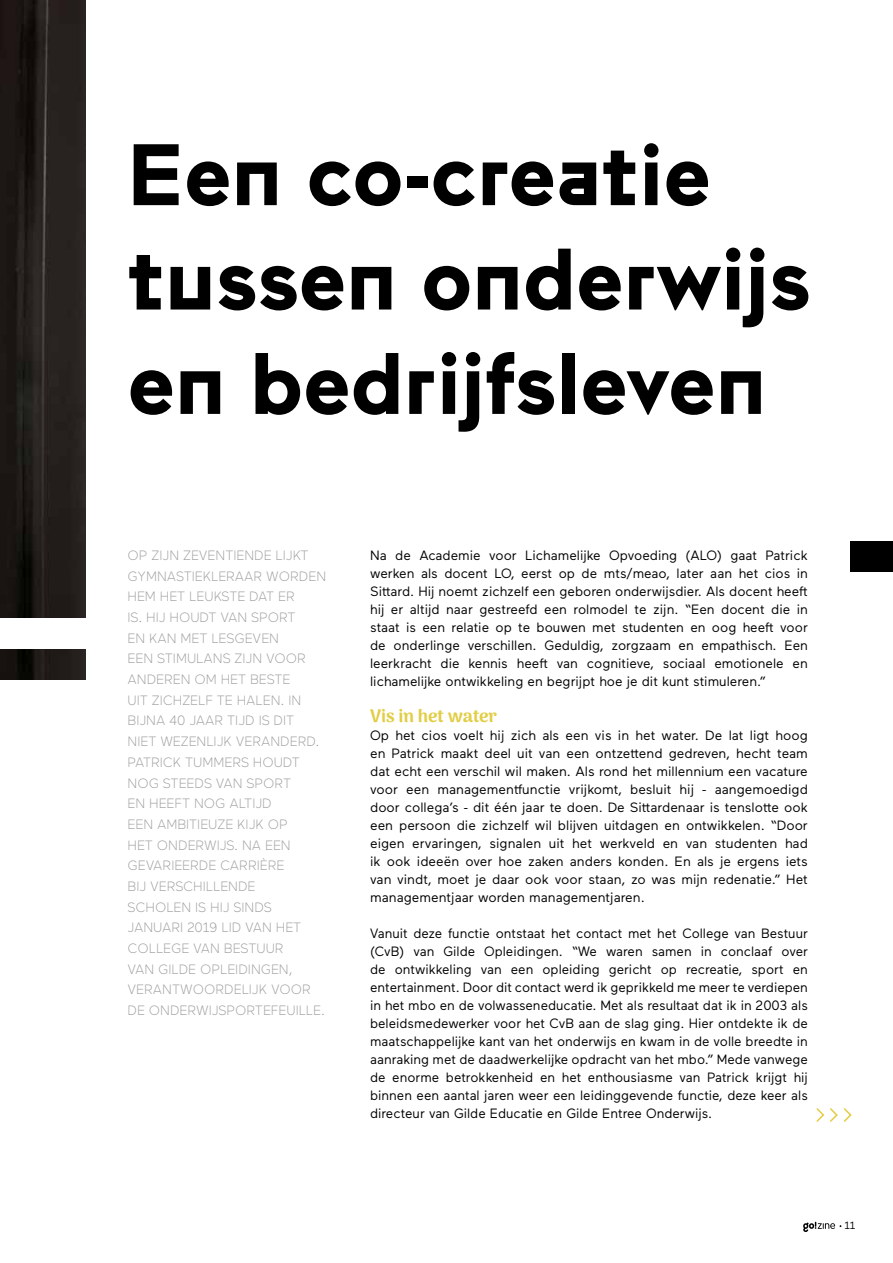
<style>
.page{position:relative;width:893px;height:1263px;background:#fff}
.page>*{position:absolute;margin:0;border:0;box-sizing:border-box;transform-origin:0 0}
.t1{font:700 87px/104.4px "Maax";color:#000}
.t2{font:700 18px "Arima Koshi";color:#e2cd44}
.t3{font:13.5px/18px "Maax";color:#000;text-align:justify}
.t4{font:300 13.5px/20.7px "Maax";color:#9d9d9c}
.t5{font:10.5px "Maax";color:#000}
</style>
<div class="page">
<img style="left:0;top:0;width:85px;height:679px">
<div style="left:0;top:618px;width:147px;height:31px;background:#fff"></div>
<div style="left:850px;top:541px;width:43px;height:31px;background:#000"></div>
<svg style="left:816px;top:1108px;width:36px;height:14px"></svg>
<svg style="left:803px;top:1222px;width:38px;height:10px"></svg>
<h1 class="t1" style="left:128px;top:119px;width:685px">Een co-creatie tussen onderwijs en bedrijfsleven</h1>
<p class="t4" style="left:128px;top:544px;width:200px">OP ZIJN ZEVENTIENDE LIJKT<br>GYMNASTIEKLERAAR WORDEN<br>HEM HET LEUKSTE DAT ER<br>IS. HIJ HOUDT VAN SPORT<br>EN KAN MET LESGEVEN<br>EEN STIMULANS ZIJN VOOR<br>ANDEREN OM HET BESTE<br>UIT ZICHZELF TE HALEN. IN<br>BIJNA 40 JAAR TIJD IS DIT<br>NIET WEZENLIJK VERANDERD.<br>PATRICK TUMMERS HOUDT<br>NOG STEEDS VAN SPORT<br>EN HEEFT NOG ALTIJD<br>EEN AMBITIEUZE KIJK OP<br>HET ONDERWIJS. NA EEN<br>GEVARIEERDE CARRIÈRE<br>BIJ VERSCHILLENDE<br>SCHOLEN IS HIJ SINDS<br>JANUARI 2019 LID VAN HET<br>COLLEGE VAN BESTUUR<br>VAN GILDE OPLEIDINGEN,<br>VERANTWOORDELIJK VOOR<br>DE ONDERWIJSPORTEFEUILLE.</p>
<p class="t3" style="left:370px;top:546px;width:439px">Na de Academie voor Lichamelijke Opvoeding (ALO) gaat Patrick werken als docent LO, eerst op de mts/meao, later aan het cios in Sittard. Hij noemt zichzelf een geboren onderwijsdier. Als docent heeft hij er altijd naar gestreefd een rolmodel te zijn. “Een docent die in staat is een relatie op te bouwen met studenten en oog heeft voor de onderlinge verschillen. Geduldig, zorgzaam en empathisch. Een leerkracht die kennis heeft van cognitieve, sociaal emotionele en lichamelijke ontwikkeling en begrijpt hoe je dit kunt stimuleren.”</p>
<h2 class="t2" style="left:370px;top:705px;width:128px">Vis in het water</h2>
<p class="t3" style="left:370px;top:726px;width:439px">Op het cios voelt hij zich als een vis in het water. De lat ligt hoog en Patrick maakt deel uit van een ontzettend gedreven, hecht team dat echt een verschil wil maken. Als rond het millennium een vacature voor een managementfunctie vrijkomt, besluit hij - aangemoedigd door collega’s - dit één jaar te doen. De Sittardenaar is tenslotte ook een persoon die zichzelf wil blijven uitdagen en ontwikkelen. “Door eigen ervaringen, signalen uit het werkveld en van studenten had ik ook ideeën over hoe zaken anders konden. En als je ergens iets van vindt, moet je daar ook voor staan, zo was mijn redenatie.” Het managementjaar worden managementjaren.</p>
<p class="t3" style="left:370px;top:924px;width:439px">Vanuit deze functie ontstaat het contact met het College van Bestuur (CvB) van Gilde Opleidingen. “We waren samen in conclaaf over de ontwikkeling van een opleiding gericht op recreatie, sport en entertainment. Door dit contact werd ik geprikkeld me meer te verdiepen in het mbo en de volwasseneducatie. Met als resultaat dat ik in 2003 als beleidsmedewerker voor het CvB aan de slag ging. Hier ontdekte ik de maatschappelijke kant van het onderwijs en kwam in de volle breedte in aanraking met de daadwerkelijke opdracht van het mbo.” Mede vanwege de enorme betrokkenheid en het enthousiasme van Patrick krijgt hij binnen een aantal jaren weer een leidinggevende functie, deze keer als directeur van Gilde Educatie en Gilde Entree Onderwijs.</p>
<p class="t5" style="left:844px;top:1218px;width:13px">11</p>
</div>
